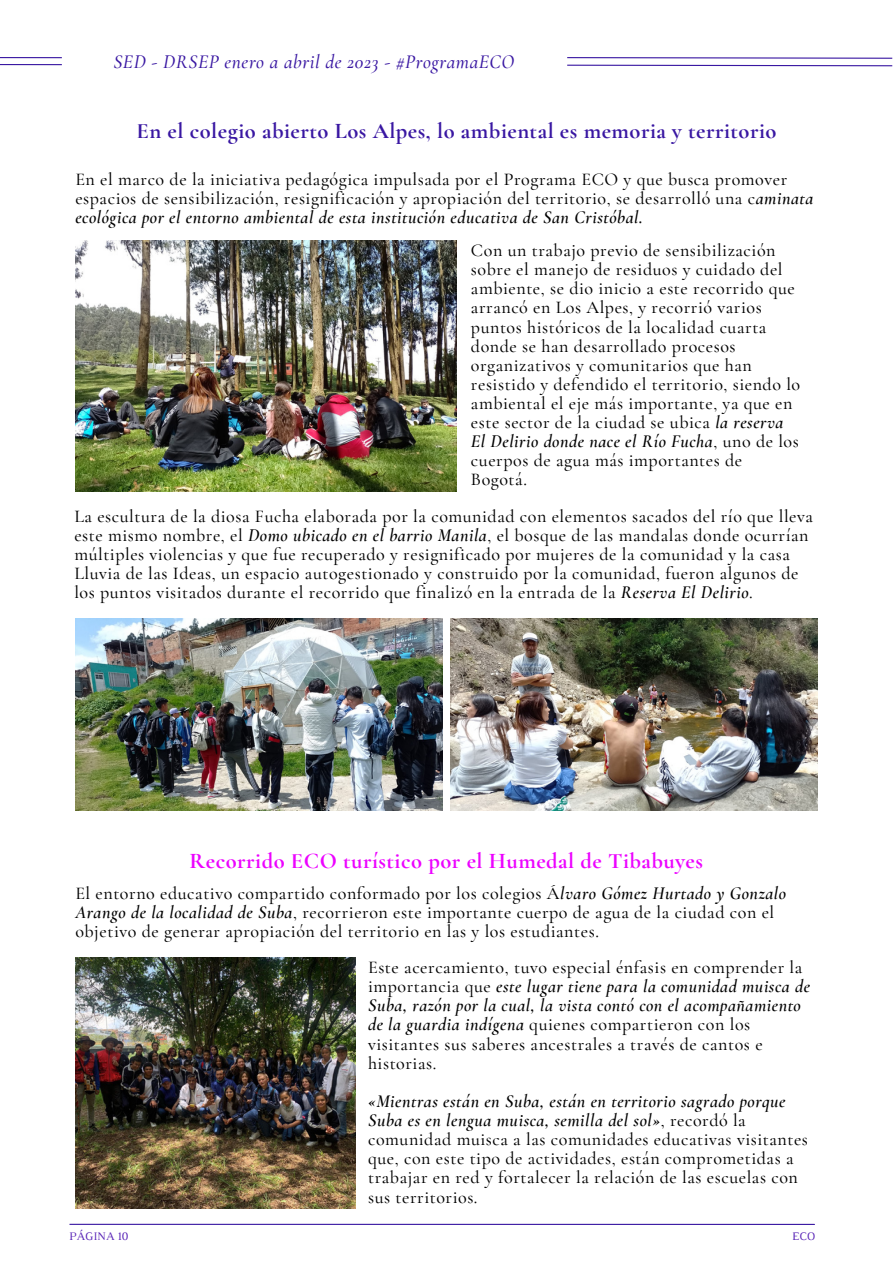
<style>
.page{position:relative;width:893px;height:1264px;background:#fff}
.page>*{position:absolute;margin:0;border:0;box-sizing:border-box;transform-origin:0 0}
.t1{font:700 22.5px "Cormorant Garamond";letter-spacing:.02em;color:#3917a2}
.t2{font:700 22.5px "Cormorant Garamond";letter-spacing:.02em;color:#ec03ff}
.t3{font:italic 500 19.5px "Cormorant Garamond";letter-spacing:.03em;color:#3917a2}
.t4{font:500 18px/19px "Cormorant Garamond";letter-spacing:.03em;color:#000}
.t5{font:11.7px "Luthier";color:#5722b6}
.s1{font-weight:600;font-style:italic}
</style>
<div class="page">
<img style="left:75px;top:240px;width:381px;height:251px">
<img style="left:75px;top:957px;width:280px;height:251px">
<hr style="left:70px;top:1223px;width:744px;height:1px;background:#3917a2">
<hr style="left:0;top:64px;width:62px;height:1px;background:#3917a2">
<svg style="left:567px;top:57px;width:325px;height:10px"></svg>
<hr style="left:0;top:57px;width:62px;height:1px;background:#3917a2">
<img style="left:75px;top:618px;width:367px;height:193px">
<img style="left:450px;top:618px;width:367px;height:193px">
<p class="t3" style="left:113px;top:50px;width:402px">SED - DRSEP enero a abril de 2023 - #ProgramaECO</p>
<p class="t1" style="left:136px;top:118px;width:641px">En el colegio abierto Los Alpes, lo ambiental es memoria y territorio</p>
<p class="t4" style="left:75px;top:170px;width:739px">En el marco de la iniciativa pedagógica impulsada por el Programa ECO y que busca promover espacios de sensibilización, resignificación y apropiación del territorio, se desarrolló una c<span class="s1">aminata ecológica por el entorno ambiental de esta institución educativa de San Cristóbal.</span></p>
<p class="t4" style="left:471px;top:241px;width:331px">Con un trabajo previo de sensibilización sobre el manejo de residuos y cuidado del ambiente, se dio inicio a este recorrido que arrancó en Los Alpes, y recorrió varios puntos históricos de la localidad cuarta donde se han desarrollado procesos organizativos y comunitarios que han resistido y defendido el territorio, siendo lo ambiental el eje más importante, ya que en este sector de la ciudad se ubica <span class="s1">la reserva El Delirio donde nace el Río Fucha</span>, uno de los cuerpos de agua más importantes de Bogotá.</p>
<p class="t4" style="left:74px;top:506px;width:740px">La escultura de la diosa Fucha elaborada por la comunidad con elementos sacados del río que lleva este mismo nombre, el <span class="s1">Domo ubicado en el barrio Manila</span>, el bosque de las mandalas donde ocurrían múltiples violencias y que fue recuperado y resignificado por mujeres de la comunidad y la casa Lluvia de las Ideas, un espacio autogestionado y construido por la comunidad, fueron algunos de los puntos visitados durante el recorrido que finalizó en la entrada de la <span class="s1">Reserva El Delirio</span>.</p>
<p class="t2" style="left:190px;top:847px;width:515px">Recorrido ECO turístico por el Humedal de Tibabuyes</p>
<p class="t4" style="left:75px;top:883px;width:712px">El entorno educativo compartido conformado por los colegios Á<span class="s1">lvaro Gómez Hurtado y Gonzalo<br>Arango de la localidad de Suba</span>, recorrieron este importante cuerpo de agua de la ciudad con el objetivo de generar apropiación del territorio en las y los estudiantes.</p>
<p class="t4" style="left:368px;top:957px;width:443px">Este acercamiento, tuvo especial énfasis en comprender la importancia que <span class="s1">este lugar tiene para la comunidad muisca de Suba, razón por la cual, la vista contó con el acompañamiento de la guardia indígena</span> quienes compartieron con los visitantes sus saberes ancestrales a través de cantos e historias.</p>
<p class="t4" style="left:368px;top:1091px;width:441px"><span class="s1">«Mientras están en Suba, están en territorio sagrado porque Suba es en lengua muisca, semilla del sol»</span>, recordó la comunidad muisca a las comunidades educativas visitantes que, con este tipo de actividades, están comprometidas a trabajar en red y fortalecer la relación de las escuelas con sus territorios.</p>
<p class="t5" style="left:69px;top:1231px;width:60px">PÁGINA 10</p>
<p class="t5" style="left:792px;top:1231px;width:25px">ECO</p>
</div>
